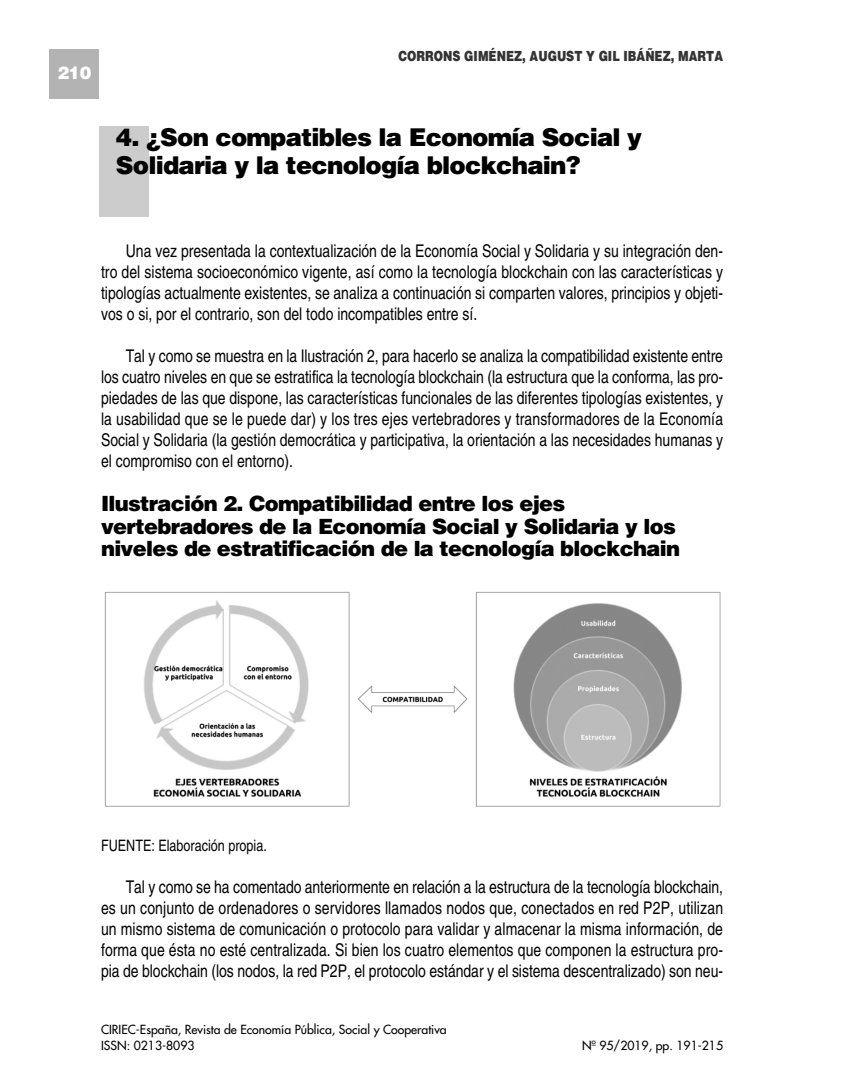
<style>
.page{position:relative;width:844px;height:1092px;background:#fff}
.page>*{position:absolute;margin:0;border:0;box-sizing:border-box;transform-origin:0 0}
.t1{font:900 24.5px/28px "Helvetica";letter-spacing:-.035em;color:#000}
.t2{font:900 21px/22.8px "Helvetica";letter-spacing:-.035em;color:#000}
.t3{font:17.5px/21px "Helvetica";color:#000;text-align:justify;scale:.8 1}
.t4{font:900 17.5px "Helvetica";color:#fff}
.t5{font:15.75px "Helvetica";color:#000;scale:.8 1}
.t6{font:900 14px "Helvetica";color:#333;scale:.8 1}
.t7{font:12.25px/15.8px "Futura";color:#000}
</style>
<div class="page">
<div style="left:50px;top:50px;width:49px;height:49px;background:#b3b3b3"></div>
<div style="left:99px;top:127px;width:50px;height:90px;background:#ccc"></div>
<img style="left:104px;top:591px;width:617px;height:216px">
<p class="t4" style="left:57px;top:66px;width:35px">210</p>
<p class="t6" style="left:398px;top:51px;width:407px">CORRONS GIMÉNEZ, AUGUST Y GIL IBÁÑEZ, MARTA</p>
<h1 class="t1" style="left:116px;top:125px;width:527px">4. ¿Son compatibles la Economía Social y<br>Solidaria y la tecnología blockchain?</h1>
<p class="t3" style="left:101px;top:242px;width:778px;text-indent:25px">Una vez presentada la contextualización de la Economía Social y Solidaria y su integración den&shy;tro del sistema socioeconómico vigente, así como la tecnología blockchain con las características y tipologías actualmente existentes, se analiza a continuación si comparten valores, principios y objeti&shy;vos o si, por el contrario, son del todo incompatibles entre sí.</p>
<p class="t3" style="left:101px;top:347px;width:778px;text-indent:25px">Tal y como se muestra en la Ilustración 2, para hacerlo se analiza la compatibilidad existente entre los cuatro niveles en que se estratifica la tecnología blockchain (la estructura que la conforma, las pro&shy;piedades de las que dispone, las características funcionales de las diferentes tipologías existentes, y la usabilidad que se le puede dar) y los tres ejes vertebradores y transformadores de la Economía Social y Solidaria (la gestión democrática y participativa, la orientación a las necesidades humanas y el compromiso con el entorno).</p>
<p class="t2" style="left:101px;top:493px;width:580px">Ilustración 2. Compatibilidad entre los ejes vertebradores de la Economía Social y Solidaria y los niveles de estratificación de la tecnología blockchain</p>
<p class="t5" style="left:101px;top:839px;width:209px">FUENTE: Elaboración propia.</p>
<p class="t3" style="left:101px;top:877px;width:778px;text-indent:25px">Tal y como se ha comentado anteriormente en relación a la estructura de la tecnología blockchain, es un conjunto de ordenadores o servidores llamados nodos que, conectados en red P2P, utilizan un mismo sistema de comunicación o protocolo para validar y almacenar la misma información, de forma que ésta no esté centralizada. Si bien los cuatro elementos que componen la estructura pro&shy;pia de blockchain (los nodos, la red P2P, el protocolo estándar y el sistema descentralizado) son neu-</p>
<p class="t7" style="left:101px;top:1022px;width:347px">CIRIEC-España, Revista de Economía Pública, Social y Cooperativa<br>ISSN: 0213-8093</p>
<p class="t7" style="left:582px;top:1038px;width:142px">Nº 95/2019, pp. 191-215</p>
</div>
